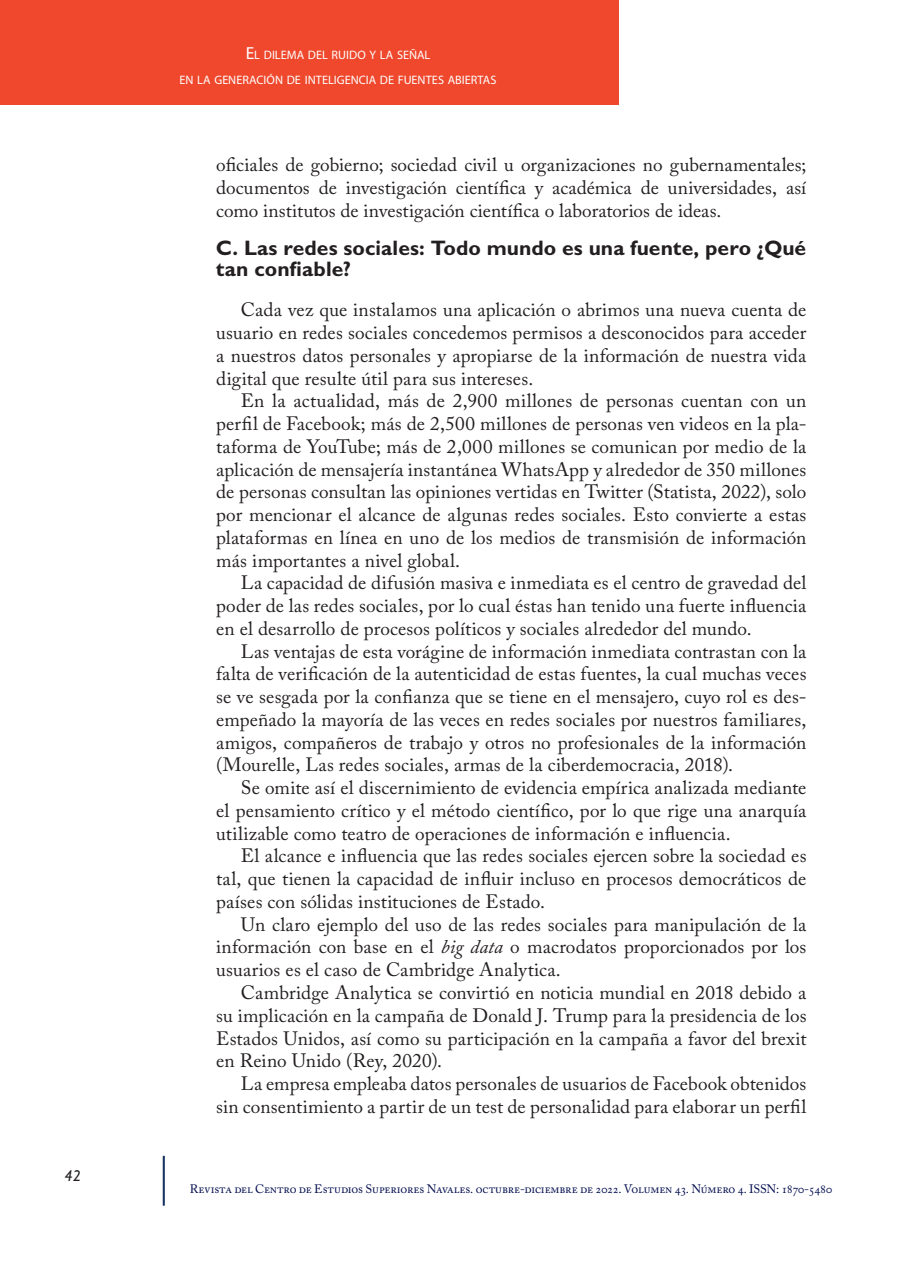
<style>
.page{position:relative;width:908px;height:1270px;background:#fff}
.page>*{position:absolute;margin:0;border:0;box-sizing:border-box;transform-origin:0 0}
._03_Subtítulos__IZQU{font:700 21px/21px "Gill Sans";letter-spacing:.005em;color:#231f20}
._05_Normal{font:19.25px/22.8px "Adobe Caslon Pro";letter-spacing:.005em;color:#231f20;text-align:justify}
.t1{font:italic 500 15.75px "Gill Sans";color:#231f20}
.t2{font:12.25px "Adobe Caslon Pro";letter-spacing:-.015em;color:#030e4f}
.t3{font:12.25px/24.5px "Myriad Pro";letter-spacing:.005em;color:#fff;text-align:center}
.s1{font-family:"Aller";font-weight:400;font-style:normal;color:#fff}
.s2{font-size:17.5px}
.s3{font-style:italic}
</style>
<div class="page">
<hr style="left:163px;top:1156px;width:2px;height:49px;background:#183463">
<div style="left:0;top:0;width:618px;height:104px;background:#ef482c"></div>
<p class="t1" style="left:64px;top:1166px;width:29px">42<span class="s1">42</span></p>
<p class="t3" style="left:179px;top:43px;width:319px"><span class="s2">E</span>L DILEMA DEL RUIDO Y LA SEÑAL<br>EN LA GENERACIÓN DE INTELIGENCIA DE FUENTES ABIERTAS</p>
<p class="_05_Normal" style="left:216px;top:153px;width:592px">oficiales de gobierno; sociedad civil u organizaciones no gubernamentales; documentos de investigación científica y académica de universidades, así como institutos de investigación científica o laboratorios de ideas.</p>
<p class="_03_Subtítulos__IZQU" style="left:216px;top:237px;width:592px">C. Las redes sociales: Todo mundo es una fuente, pero ¿Qué tan confiable?</p>
<p class="_05_Normal" style="left:216px;top:298px;width:592px;text-indent:25px">Cada vez que instalamos una aplicación o abrimos una nueva cuenta de usuario en redes sociales concedemos permisos a desconocidos para acceder a nuestros datos personales y apropiarse de la información de nuestra vida digital que resulte útil para sus intereses.</p>
<p class="_05_Normal" style="left:216px;top:389px;width:592px;text-indent:25px">En la actualidad, más de 2,900 millones de personas cuentan con un perfil de Facebook; más de 2,500 millones de personas ven videos en la pla&shy;taforma de YouTube; más de 2,000 millones se comunican por medio de la aplicación de mensajería instantánea WhatsApp y alrededor de 350 millones de personas consultan las opiniones vertidas en Twitter (Statista, 2022), solo por mencionar el alcance de algunas redes sociales. Esto convierte a estas plataformas en línea en uno de los medios de transmisión de información más importantes a nivel global.</p>
<p class="_05_Normal" style="left:216px;top:571px;width:592px;text-indent:25px">La capacidad de difusión masiva e inmediata es el centro de gravedad del poder de las redes sociales, por lo cual éstas han tenido una fuerte influencia en el desarrollo de procesos políticos y sociales alrededor del mundo.</p>
<p class="_05_Normal" style="left:216px;top:640px;width:592px;text-indent:25px">Las ventajas de esta vorágine de información inmediata contrastan con la falta de verificación de la autenticidad de estas fuentes, la cual muchas veces se ve sesgada por la confianza que se tiene en el mensajero, cuyo rol es des&shy;empeñado la mayoría de las veces en redes sociales por nuestros familiares, amigos, compañeros de trabajo y otros no profesionales de la información (Mourelle, Las redes sociales, armas de la ciberdemocracia, 2018).</p>
<p class="_05_Normal" style="left:216px;top:776px;width:592px;text-indent:25px">Se omite así el discernimiento de evidencia empírica analizada mediante el pensamiento crítico y el método científico, por lo que rige una anarquía utilizable como teatro de operaciones de información e influencia.</p>
<p class="_05_Normal" style="left:216px;top:844px;width:592px;text-indent:25px">El alcance e influencia que las redes sociales ejercen sobre la sociedad es tal, que tienen la capacidad de influir incluso en procesos democráticos de países con sólidas instituciones de Estado.</p>
<p class="_05_Normal" style="left:216px;top:913px;width:592px;text-indent:25px">Un claro ejemplo del uso de las redes sociales para manipulación de la información con base en el <span class="s3">big data</span> o macrodatos proporcionados por los usuarios es el caso de Cambridge Analytica.</p>
<p class="_05_Normal" style="left:216px;top:981px;width:592px;text-indent:25px">Cambridge Analytica se convirtió en noticia mundial en 2018 debido a su implicación en la campaña de Donald J. Trump para la presidencia de los Estados Unidos, así como su participación en la campaña a favor del brexit en Reino Unido (Rey, 2020).</p>
<p class="_05_Normal" style="left:216px;top:1072px;width:592px;text-align:right">La empresa empleaba datos personales de usuarios de Facebook obtenidos sin consentimiento a partir de un test de personalidad para elaborar un perfil</p>
<p class="t2" style="left:190px;top:1182px;width:644px">Revista del Centro de Estudios Superiores Navales. octubre-diciembre de 2022. Volumen 43. Número 4. ISSN: 1870-5480</p>
</div>
